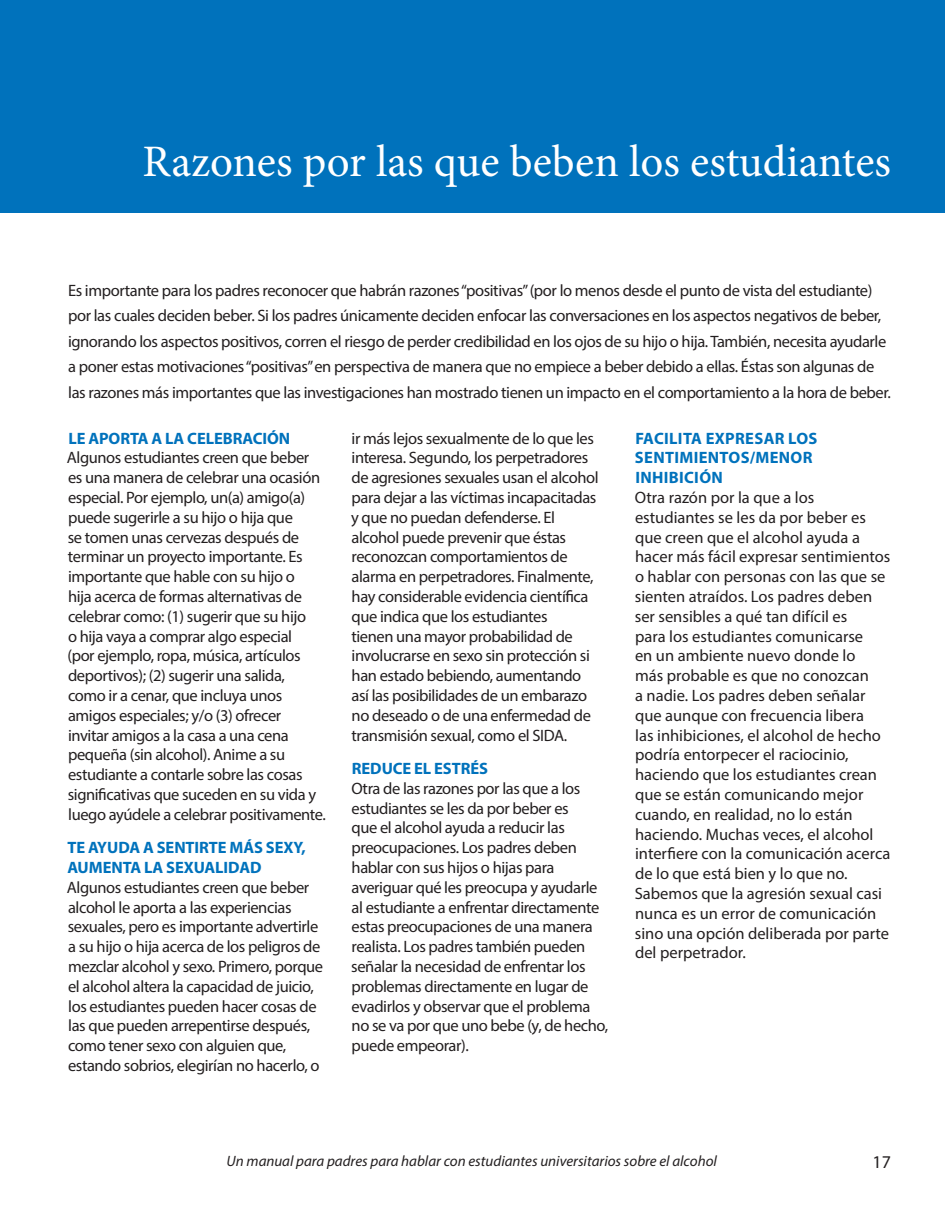
<style>
.page{position:relative;width:945px;height:1215px;background:#fff}
.page>*{position:absolute;margin:0;border:0;box-sizing:border-box;transform-origin:0 0}
.t1{font:45px "Minion Pro";color:#fff}
.t2{font:18px "Myriad Pro";color:#231f20}
.Body{font:16.5px/19.8px "Myriad Pro";letter-spacing:-.025em;color:#231f20}
.Body-2{font:16.5px/19.8px "Myriad Pro";color:#231f20}
.Intro_Paragraph{font:16.5px/25.5px "Myriad Pro";letter-spacing:-.025em;color:#231f20}
.Body-3{font:700 16.5px/19.8px "Myriad Pro";letter-spacing:.02em;color:#0072bc}
.t3{font:italic 15px "Myriad Pro";color:#231f20}
.s1{font-weight:700;color:#0072bc}
</style>
<div class="page">
<div style="left:14px;top:0;width:931px;height:212px;background:#0072bc"></div>
<div style="left:0;top:0;width:14px;height:212px;background:#0072bc"></div>
<p class="t1" style="left:143px;top:131px;width:750px">Razones por las que beben los estudiantes</p>
<p class="Intro_Paragraph" style="left:68px;top:277px;width:824px">Es importante para los padres reconocer que habrán razones “positivas” (por lo menos desde el punto de vista del estudiante) por las cuales deciden beber. Si los padres únicamente deciden enfocar las conversaciones en los aspectos negativos de beber, ignorando los aspectos positivos, corren el riesgo de perder credibilidad en los ojos de su hijo o hija. También, necesita ayudarle a poner estas motivaciones “positivas” en perspectiva de manera que no empiece a beber debido a ellas. Éstas son algunas de las razones más importantes que las investigaciones han mostrado tienen un impacto en el comportamiento a la hora de beber.</p>
<p class="Body" style="left:67px;top:428px;width:261px"><span class="s1">LE APORTA A LA CELEBRACIÓN </span>Algunos estudiantes creen que beber es una manera de celebrar una ocasión especial. Por ejemplo, un(a) amigo(a) puede sugerirle a su hijo o hija que<br>se tomen unas cervezas después de terminar un proyecto importante. Es importante que hable con su hijo o<br>hija acerca de formas alternativas de celebrar como: (1) sugerir que su hijo<br>o hija vaya a comprar algo especial<br>(por ejemplo, ropa, música, artículos deportivos); (2) sugerir una salida,<br>como ir a cenar, que incluya unos amigos especiales; y/o (3) ofrecer<br>invitar amigos a la casa a una cena pequeña (sin alcohol). Anime a su estudiante a contarle sobre las cosas significativas que suceden en su vida y luego ayúdele a celebrar positivamente.</p>
<p class="Body" style="left:67px;top:837px;width:258px"><span class="s1">TE AYUDA A SENTIRTE MÁS SEXY, AUMENTA LA SEXUALIDAD<br></span>Algunos estudiantes creen que beber alcohol le aporta a las experiencias sexuales, pero es importante advertirle a su hijo o hija acerca de los peligros de mezclar alcohol y sexo. Primero, porque el alcohol altera la capacidad de juicio, los estudiantes pueden hacer cosas de las que pueden arrepentirse después, como tener sexo con alguien que, estando sobrios, elegirían no hacerlo, o</p>
<p class="Body" style="left:351px;top:428px;width:249px">ir más lejos sexualmente de lo que les interesa. Segundo, los perpetradores de agresiones sexuales usan el alcohol para dejar a las víctimas incapacitadas y que no puedan defenderse. El alcohol puede prevenir que éstas reconozcan comportamientos de alarma en perpetradores. Finalmente, hay considerable evidencia científica que indica que los estudiantes<br>tienen una mayor probabilidad de involucrarse en sexo sin protección si han estado bebiendo, aumentando así las posibilidades de un embarazo no deseado o de una enfermedad de transmisión sexual, como el SIDA.</p>
<p class="Body" style="left:351px;top:758px;width:258px"><span class="s1">REDUCE EL ESTRÉS<br></span>Otra de las razones por las que a los estudiantes se les da por beber es<br>que el alcohol ayuda a reducir las preocupaciones. Los padres deben hablar con sus hijos o hijas para averiguar qué les preocupa y ayudarle al estudiante a enfrentar directamente estas preocupaciones de una manera realista. Los padres también pueden señalar la necesidad de enfrentar los problemas directamente en lugar de evadirlos y observar que el problema no se va por que uno bebe (y, de hecho, puede empeorar).</p>
<p class="Body-3" style="left:635px;top:428px;width:184px">FACILITA EXPRESAR LOS<br>SENTIMIENTOS/MENOR<br>INHIBICIÓN</p>
<p class="Body-2" style="left:635px;top:487px;width:257px">Otra razón por la que a los estudiantes se les da por beber es que creen que el alcohol ayuda a hacer más fácil expresar sentimientos o hablar con personas con las que se sienten atraídos. Los padres deben ser sensibles a qué tan difícil es<br>para los estudiantes comunicarse<br>en un ambiente nuevo donde lo<br>más probable es que no conozcan<br>a nadie. Los padres deben señalar que aunque con frecuencia libera<br>las inhibiciones, el alcohol de hecho podría entorpecer el raciocinio, haciendo que los estudiantes crean que se están comunicando mejor cuando, en realidad, no lo están haciendo. Muchas veces, el alcohol interfiere con la comunicación acerca de lo que está bien y lo que no.<br>Sabemos que la agresión sexual casi nunca es un error de comunicación sino una opción deliberada por parte del perpetrador.</p>
<p class="t3" style="left:227px;top:1151px;width:492px">Un manual para padres para hablar con estudiantes universitarios sobre el alcohol</p>
<p class="t2" style="left:873px;top:1151px;width:20px">17</p>
</div>
